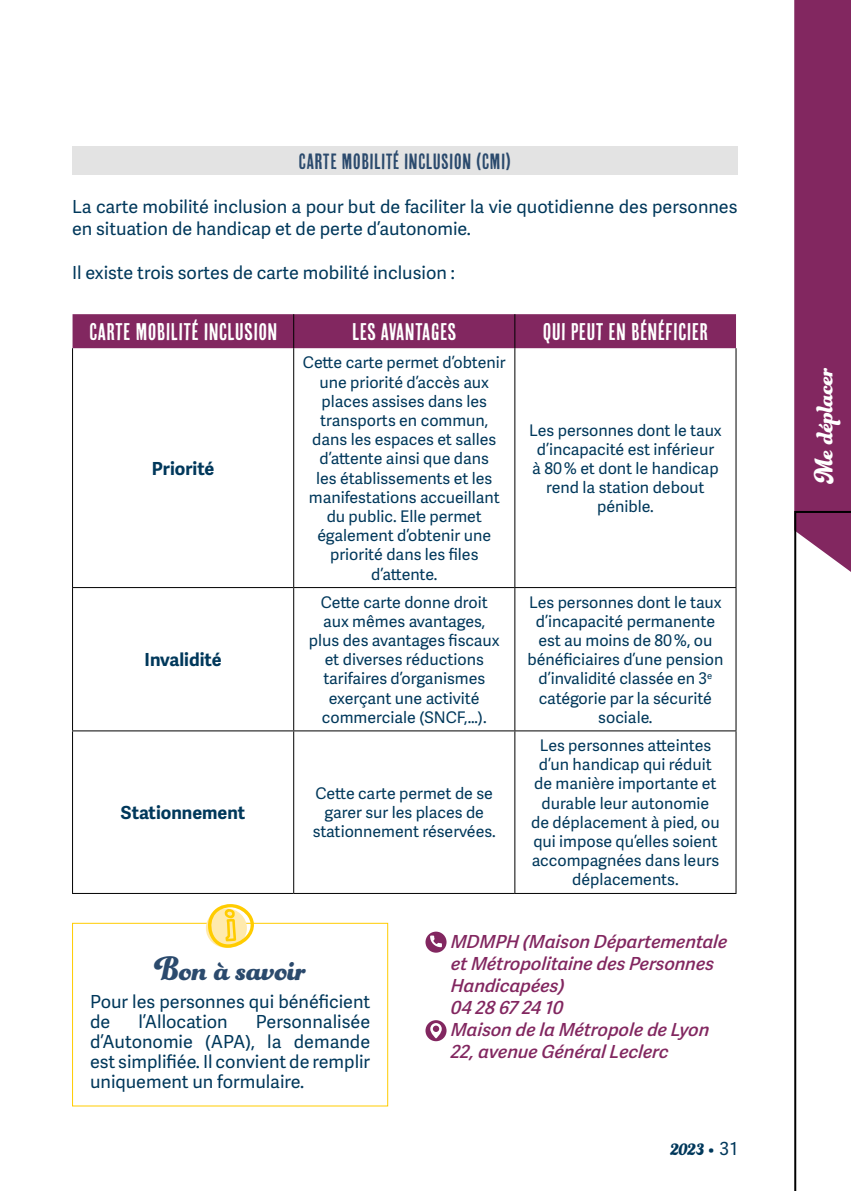
<style>
.page{position:relative;width:851px;height:1191px;background:#fff}
.page>*{position:absolute;margin:0;border:0;box-sizing:border-box;transform-origin:0 0}
.t1{font:36px "Funkydori";color:#2b4a6d}
.t2{font:28px "Funkydori";color:#fff}
.t3{font:24px "Cheap Pine Sans";letter-spacing:.01em;color:#fff}
.t4{font:22px "Cheap Pine Sans";letter-spacing:.01em;color:#2b4a6d}
.t5{font:20px "Funkydori";color:#00385b}
.t6{font:18px/20px "Adelle Sans";color:#00385b}
.t7{font:italic 600 18px/22px "Adelle Sans";color:#822760}
.t8{font:700 18px "Adelle Sans";color:#00385b}
.t9{font:16px/19.2px "Adelle Sans";color:#00385b;text-align:center}
.s1{font-family:"Adelle Sans";font-size:16px}
.s2{font-family:"Adelle Sans";font-size:18px}
</style>
<div class="page">
<svg style="left:794px;top:0;width:56px;height:1191px"></svg>
<div style="left:72px;top:147px;width:665px;height:28px;background:#e3e3e3"></div>
<div style="left:72px;top:314px;width:664px;height:34px;background:#822760"></div>
<hr style="left:293px;top:314px;width:1px;height:34px;background:#000">
<hr style="left:514px;top:314px;width:1px;height:34px;background:#000">
<hr style="left:72px;top:348px;width:1px;height:239px;background:#000">
<hr style="left:293px;top:348px;width:1px;height:239px;background:#000">
<hr style="left:514px;top:348px;width:1px;height:239px;background:#000">
<hr style="left:735px;top:348px;width:1px;height:239px;background:#000">
<hr style="left:72px;top:587px;width:222px;height:1px;background:#000">
<hr style="left:72px;top:588px;width:1px;height:142px;background:#000">
<hr style="left:294px;top:587px;width:221px;height:1px;background:#000">
<hr style="left:293px;top:588px;width:1px;height:142px;background:#000">
<hr style="left:515px;top:587px;width:221px;height:1px;background:#000">
<hr style="left:514px;top:588px;width:1px;height:142px;background:#000">
<hr style="left:735px;top:588px;width:1px;height:142px;background:#000">
<hr style="left:72px;top:730px;width:222px;height:1px;background:#000">
<hr style="left:72px;top:731px;width:1px;height:162px;background:#000">
<hr style="left:294px;top:730px;width:221px;height:1px;background:#000">
<hr style="left:293px;top:731px;width:1px;height:162px;background:#000">
<hr style="left:515px;top:730px;width:221px;height:1px;background:#000">
<hr style="left:514px;top:731px;width:1px;height:162px;background:#000">
<hr style="left:735px;top:731px;width:1px;height:162px;background:#000">
<hr style="left:72px;top:893px;width:222px;height:1px;background:#000">
<hr style="left:294px;top:893px;width:221px;height:1px;background:#000">
<hr style="left:515px;top:893px;width:221px;height:1px;background:#000">
<div style="left:425px;top:931px;width:21px;height:21px;background:#822760;border-radius:50%"></div>
<svg style="left:430px;top:935px;width:12px;height:12px"></svg>
<div style="left:425px;top:1020px;width:21px;height:21px;background:#822760;border-radius:50%"></div>
<svg style="left:430px;top:1023px;width:11px;height:15px"></svg>
<svg style="left:72px;top:922px;width:316px;height:185px"></svg>
<svg style="left:207px;top:904px;width:47px;height:43px"></svg>
<h3 class="t4" style="left:298px;top:149px;width:214px">CARTE MOBILITÉ INCLUSION (CMI)</h3>
<p class="t6" style="left:72px;top:195px;width:667px;line-height:22px">La carte mobilité inclusion a pour but de faciliter la vie quotidienne des personnes en situation de handicap et de perte d’autonomie.</p>
<p class="t6" style="left:72px;top:262px;width:384px">Il existe trois sortes de carte mobilité inclusion :</p>
<h3 class="t3" style="left:89px;top:319px;width:190px">CARTE MOBILITÉ INCLUSION</h3>
<h3 class="t3" style="left:352px;top:319px;width:106px">LES AVANTAGES</h3>
<h3 class="t3" style="left:542px;top:319px;width:167px">QUI PEUT EN BÉNÉFICIER</h3>
<p class="t8" style="left:152px;top:455px;width:64px">Priorité</p>
<p class="t8" style="left:144px;top:646px;width:79px">Invalidité</p>
<p class="t8" style="left:121px;top:799px;width:126px">Stationnement</p>
<p class="t9" style="left:303px;top:352px;width:204px">Cette carte permet d’obtenir une priorité d’accès aux places assises dans les transports en commun, dans les espaces et salles d’attente ainsi que dans<br>les établissements et les manifestations accueillant du public. Elle permet également d’obtenir une priorité dans les files d’attente.</p>
<p class="t9" style="left:529px;top:420px;width:194px">Les personnes dont le taux d’incapacité est inférieur<br>à 80 % et dont le handicap rend la station debout pénible.</p>
<p class="t9" style="left:309px;top:592px;width:192px">Cette carte donne droit aux mêmes avantages, plus des avantages fiscaux et diverses réductions tarifaires d’organismes exerçant une activité commerciale (SNCF,…).</p>
<p class="t9" style="left:527px;top:592px;width:197px">Les personnes dont le taux d’incapacité permanente est au moins de 80 %, ou bénéficiaires d’une pension d’invalidité classée en 3<sup>e </sup>catégorie par la sécurité sociale.</p>
<p class="t9" style="left:313px;top:783px;width:184px">Cette carte permet de se garer sur les places de stationnement réservées.</p>
<p class="t9" style="left:531px;top:735px;width:190px">Les personnes atteintes d’un handicap qui réduit de manière importante et durable leur autonomie de déplacement à pied, ou qui impose qu’elles soient accompagnées dans leurs déplacements.</p>
<h1 class="t1" style="left:154px;top:947px;width:154px">Bon à savoir</h1>
<p class="t6" style="left:90px;top:991px;width:281px">Pour les personnes qui bénéficient de</p>
<p class="t6" style="left:138px;top:1011px;width:91px">l’Allocation</p>
<p class="t6" style="left:90px;top:1011px;width:281px;text-align:justify;text-indent:166px">Personnalisée d’Autonomie (APA), la demande est simplifiée. Il convient de remplir uniquement un formulaire.</p>
<p class="t7" style="left:450px;top:931px;width:280px">MDMPH (Maison Départementale et Métropolitaine des Personnes<br>Handicapées)<br>04 28 67 24 10<br>Maison de la Métropole de Lyon<br>22, avenue Général Leclerc</p>
<p class="t5" style="left:669px;top:1135px;width:69px">2023 <span class="s1">•</span> <span class="s2">31</span></p>
<h2 class="t2" style="left:806px;top:484px;width:118px;rotate:-90deg">Me déplacer</h2>
</div>
